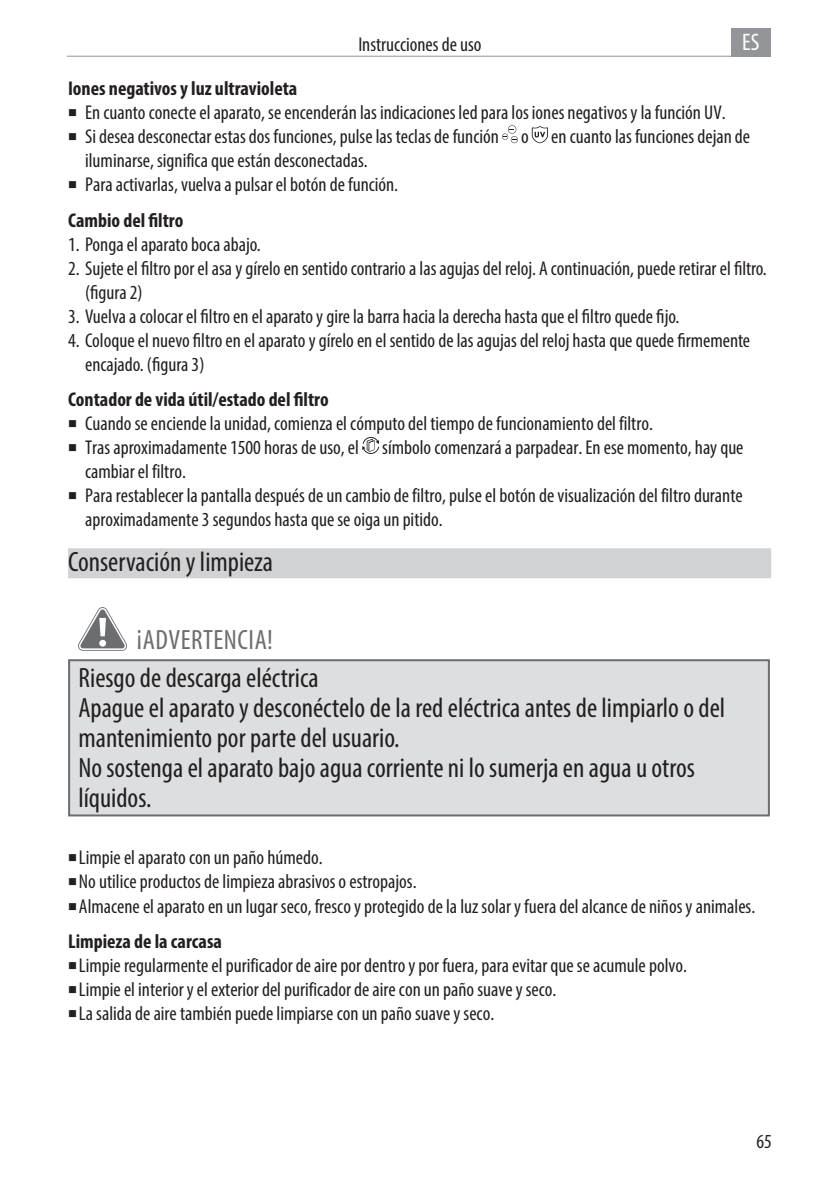
<style>
.page{position:relative;width:840px;height:1191px;background:#fff}
.page>*{position:absolute;margin:0;border:0;box-sizing:border-box;transform-origin:0 0}
.t1{font:condensed 28px/30px "Myriad Pro";color:#231f20}
.t2{font:condensed 28px "Myriad Pro";letter-spacing:.02em;color:#6c6d70}
.t3{font:condensed 24px "Myriad Pro";color:#fff}
.t4{font:condensed 20px/24px "Myriad Pro";color:#231f20}
.t5{font:700 condensed 20px "Myriad Pro";color:#231f20}
</style>
<div class="page">
<hr style="left:67px;top:56px;width:703px;height:1px;background:#939598">
<div style="left:730px;top:28px;width:40px;height:29px;background:#939598"></div>
<div style="left:68px;top:548px;width:702px;height:30px;background:#d1d2d4"></div>
<svg style="left:502px;top:125px;width:15px;height:18px"></svg>
<svg style="left:531px;top:126px;width:16px;height:17px"></svg>
<svg style="left:362px;top:437px;width:17px;height:17px"></svg>
<svg style="left:78px;top:607px;width:49px;height:44px"></svg>
<div style="left:68px;top:659px;width:701px;height:157px;background:#dddee0;border:2px solid #6c6d70"></div>
<p class="t4" style="left:358px;top:32px;width:125px">Instrucciones de uso</p>
<p class="t3" style="left:741px;top:28px;width:19px">ES</p>
<p class="t5" style="left:68px;top:76px;width:231px">Iones negativos y luz ultravioleta</p>
<p class="t4" style="left:85px;top:100px;width:666px">En cuanto conecte el aparato, se encenderán las indicaciones led para los iones negativos y la función UV.<br>Si desea desconectar estas dos funciones, pulse las teclas de función o en cuanto las funciones dejan de iluminarse, significa que están desconectadas.<br>Para activarlas, vuelva a pulsar el botón de función.</p>
<p class="t5" style="left:68px;top:207px;width:117px">Cambio del filtro</p>
<p class="t4" style="left:68px;top:232px;width:194px">1. Ponga el aparato boca abajo.</p>
<p class="t4" style="left:85px;top:256px;width:682px;text-indent:-17px">2. Sujete el filtro por el asa y gírelo en sentido contrario a las agujas del reloj. A continuación, puede retirar el filtro. (figura 2)</p>
<p class="t4" style="left:68px;top:304px;width:612px">3. Vuelva a colocar el filtro en el aparato y gire la barra hacia la derecha hasta que el filtro quede fijo.</p>
<p class="t4" style="left:85px;top:328px;width:666px;text-indent:-17px">4. Coloque el nuevo filtro en el aparato y gírelo en el sentido de las agujas del reloj hasta que quede firmemente encajado. (figura 3)</p>
<p class="t5" style="left:68px;top:387px;width:262px">Contador de vida útil/estado del filtro</p>
<p class="t4" style="left:85px;top:411px;width:659px">Cuando se enciende la unidad, comienza el cómputo del tiempo de funcionamiento del filtro.<br>Tras aproximadamente 1500 horas de uso, el símbolo comenzará a parpadear. En ese momento, hay que cambiar el filtro.<br>Para restablecer la pantalla después de un cambio de filtro, pulse el botón de visualización del filtro durante aproximadamente 3 segundos hasta que se oiga un pitido.</p>
<h1 class="t1" style="left:68px;top:546px;width:206px">Conservación y limpieza</h1>
<h1 class="t2" style="left:136px;top:622px;width:138px">¡ADVERTENCIA!</h1>
<h1 class="t1" style="left:78px;top:662px;width:648px">Riesgo de descarga eléctrica<br>Apague el aparato y desconéctelo de la red eléctrica antes de limpiarlo o del mantenimiento por parte del usuario.<br>No sostenga el aparato bajo agua corriente ni lo sumerja en agua u otros líquidos.</h1>
<p class="t4" style="left:79px;top:845px;width:677px">Limpie el aparato con un paño húmedo.<br>No utilice productos de limpieza abrasivos o estropajos.<br>Almacene el aparato en un lugar seco, fresco y protegido de la luz solar y fuera del alcance de niños y animales.</p>
<p class="t5" style="left:68px;top:928px;width:155px">Limpieza de la carcasa</p>
<p class="t4" style="left:79px;top:953px;width:609px">Limpie regularmente el purificador de aire por dentro y por fuera, para evitar que se acumule polvo.<br>Limpie el interior y el exterior del purificador de aire con un paño suave y seco.<br>La salida de aire también puede limpiarse con un paño suave y seco.</p>
<p class="t4" style="left:756px;top:1129px;width:17px">65</p>
</div>
